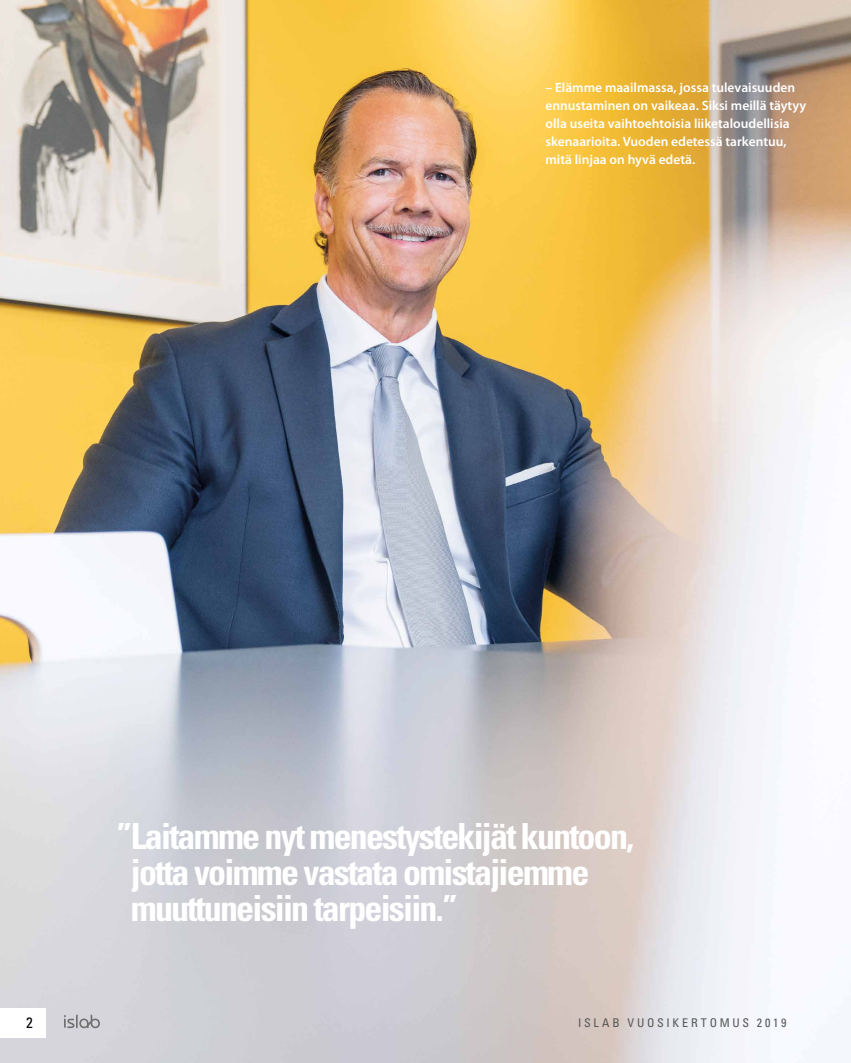
<style>
.page{position:relative;width:851px;height:1063px;background:#fff}
.page>*{position:absolute;margin:0;border:0;box-sizing:border-box;transform-origin:0 0}
.t1{font:700 condensed 36px/36px "Univers LT Std";letter-spacing:-.05em;color:#fff}
.t2{font:condensed 15px "Univers LT Std";color:#000}
.t3{font:600 13.5px/18px "Myriad Pro";color:#fff}
.t4{font:condensed 12px "Univers LT Std";letter-spacing:.23em;color:#575756}
</style>
<div class="page">
<img style="left:0;top:0;width:850px;height:1063px">
<svg style="left:64px;top:1014px;width:36px;height:14px"></svg>
<div style="left:0;top:1008px;width:46px;height:29px;background:#fff"></div>
<p class="t3" style="left:545px;top:78px;width:262px">– Elämme maailmassa, jossa tulevaisuuden ennustaminen on vaikeaa. Siksi meillä täytyy olla useita vaihtoehtoisia liiketaloudellisia skenaarioita. Vuoden edetessä tarkentuu, mitä linjaa on hyvä edetä.</p>
<h1 class="t1" style="left:131px;top:818px;width:505px;text-indent:-14px">”Laitamme nyt menestystekijät kuntoon, jotta voimme vastata omistajiemme muuttuneisiin tarpeisiin.”</h1>
<p class="t2" style="left:26px;top:1013px;width:8px">2</p>
<p class="t4" style="left:578px;top:1015px;width:210px">ISLAB VUOSIKERTOMUS 2019</p>
</div>
